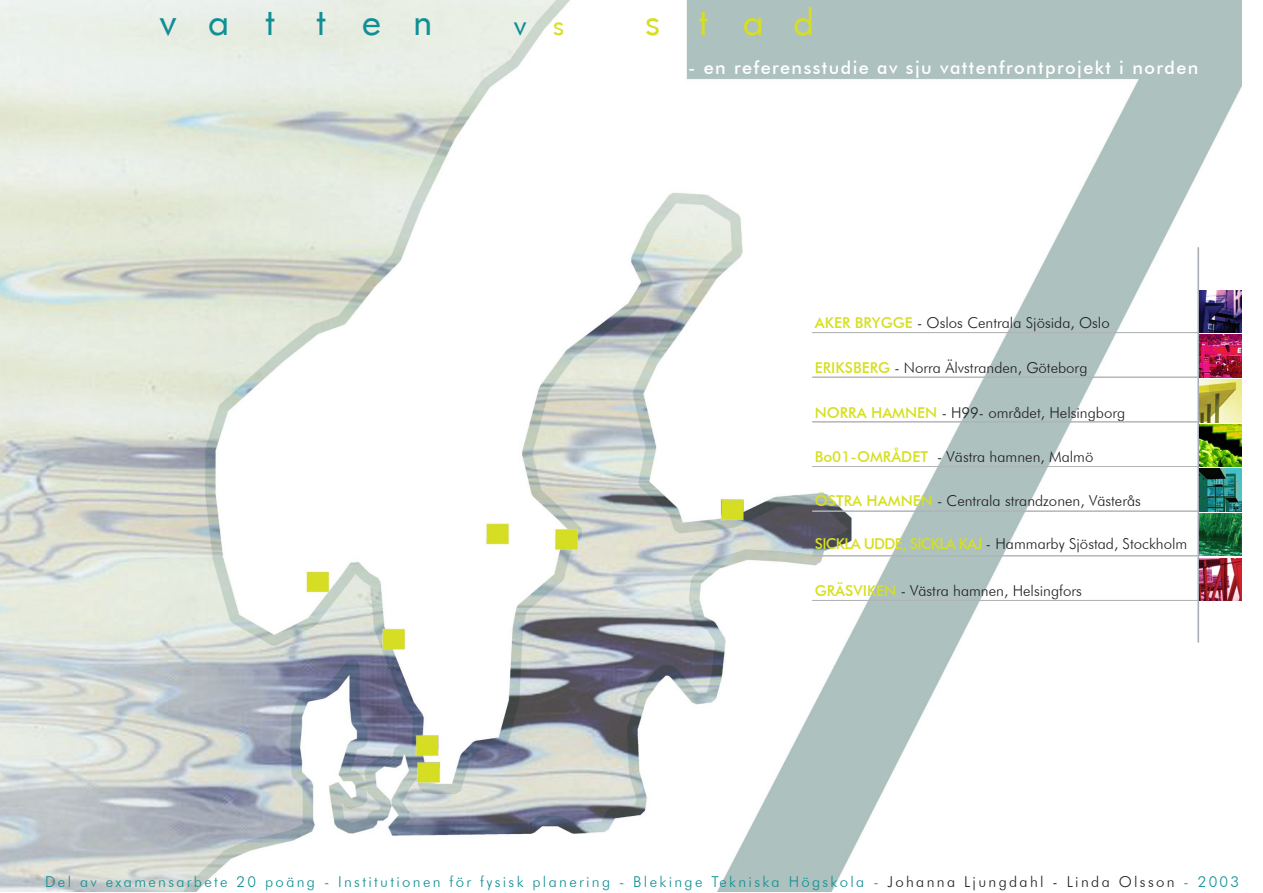
<style>
.page{position:relative;width:1263px;height:893px;background:#fff}
.page>*{position:absolute;margin:0;border:0;box-sizing:border-box;transform-origin:0 0}
.t1{font:36px "Futurist Fixed Width";letter-spacing:.415em;color:#108f95}
.t2{font:36px "Futurist Fixed Width";color:#d6df21}
.t3{font:27px "Futurist Fixed Width";color:#108f95}
.t4{font:500 18px "Futura BT";letter-spacing:.08em;color:#fff}
.Body_Text{font:300 15px "Futura BT";color:#231f20}
.t5{font:300 15px "Futura BT";letter-spacing:.155em;color:#108f95}
.s1{color:#d6df21}
.s2{font-weight:500;color:#d6df21}
.s3{color:#231f20}
</style>
<div class="page">
<img style="left:0;top:0;width:1242px;height:892px">
<hr style="left:1197px;top:247px;width:2px;height:395px;background:#a5acb4">
<hr style="left:812px;top:600px;width:386px;height:1px;background:#b2b3b7">
<hr style="left:812px;top:556px;width:386px;height:1px;background:#b2b3b7">
<hr style="left:812px;top:511px;width:386px;height:1px;background:#b2b3b7">
<hr style="left:812px;top:466px;width:386px;height:1px;background:#b2b3b7">
<hr style="left:812px;top:422px;width:386px;height:1px;background:#b2b3b7">
<hr style="left:812px;top:377px;width:386px;height:1px;background:#b2b3b7">
<hr style="left:812px;top:332px;width:386px;height:1px;background:#b2b3b7">
<img style="left:1199px;top:379px;width:43px;height:43px">
<img style="left:1199px;top:424px;width:43px;height:43px">
<img style="left:1199px;top:290px;width:43px;height:43px">
<img style="left:1199px;top:335px;width:43px;height:42px">
<img style="left:1199px;top:469px;width:43px;height:42px">
<img style="left:1199px;top:513px;width:43px;height:43px">
<img style="left:1199px;top:558px;width:43px;height:43px">
<div style="left:1208px;top:775px;width:55px;height:54px;background:#fff"></div>
<p class="t1" style="left:150px;top:-1px;width:292px">vatten</p>
<p class="t3" style="left:506px;top:8px;width:67px">v <span class="s1">s</span></p>
<p class="t2" style="left:634px;top:-1px;width:190px">stad</p>
<p class="t4" style="left:688px;top:56px;width:512px">- en referensstudie av sju vattenfrontprojekt i norden</p>
<p class="Body_Text" style="left:815px;top:313px;width:296px"><span class="s2">AKER BRYGGE</span> - Oslos Centrala Sjösida, Oslo</p>
<p class="Body_Text" style="left:815px;top:358px;width:274px"><span class="s2">ERIKSBERG</span> - Norra Älvstranden, Göteborg</p>
<p class="Body_Text" style="left:815px;top:403px;width:312px"><span class="s2">NORRA HAMNEN</span> - H99- området, Helsingborg</p>
<p class="Body_Text" style="left:815px;top:448px;width:280px"><span class="s2">Bo01-OMRÅDET</span> - Västra hamnen, Malmö</p>
<p class="Body_Text" style="left:815px;top:491px;width:328px"><span class="s2">ÖSTRA HAMNEN</span> - Centrala strandzonen, Västerås</p>
<p class="Body_Text" style="left:815px;top:535px;width:374px"><span class="s2">SICKLA UDDE, SICKLA KAJ</span> - Hammarby Sjöstad, Stockholm</p>
<p class="Body_Text" style="left:815px;top:581px;width:269px"><span class="s2">GRÄSVIKEN</span> - Västra hamnen, Helsingfors</p>
<p class="t5" style="left:45px;top:873px;width:1195px">Del av examensarbete 20 poäng - Institutionen för fysisk planering - Blekinge Tekniska Högskola - <span class="s3">Johanna Ljungdahl - Linda Olsson</span> - 2003</p>
</div>
